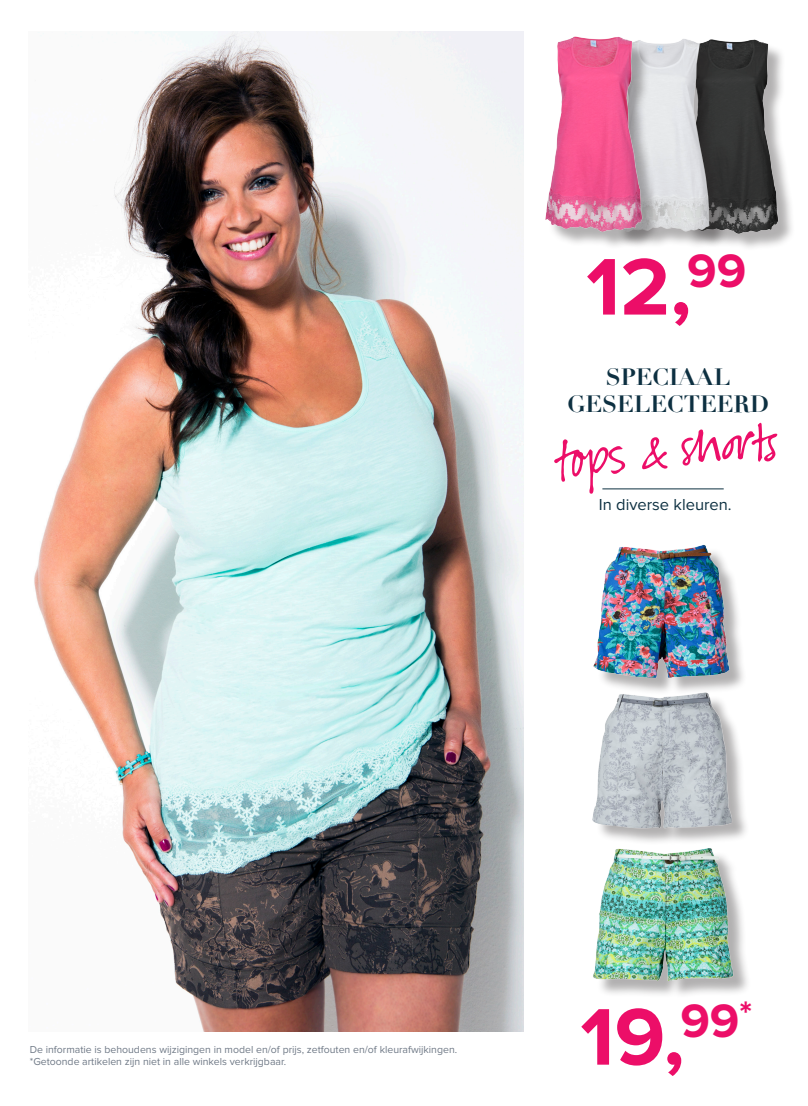
<style>
.page{position:relative;width:808px;height:1106px;background:#fff}
.page>*{position:absolute;margin:0;border:0;box-sizing:border-box;transform-origin:0 0}
.t1{font:700 83.1px "Proxima Nova";color:#ec0e68}
.t2{font:66.9px "Suomi Hand Script";color:#ec0e68}
.t3{font:700 23.1px/27.8px "Didot";color:#0d3041;text-align:center}
.t4{font:16.5px "Proxima Nova";color:#0d3041}
.t5{font:10.5px "Proxima Nova";color:#707a87}
</style>
<div class="page">
<div style="left:685px;top:43px;width:110px;height:208px;background:#231f20;opacity:.35"></div>
<img style="left:714px;top:39px;width:68px;height:198px">
<img style="left:34px;top:32px;width:489px;height:999px">
<div style="left:597px;top:547px;width:150px;height:148px;background:#231f20;opacity:.35"></div>
<img style="left:593px;top:545px;width:143px;height:140px">
<div style="left:597px;top:850px;width:154px;height:148px;background:#231f20;opacity:.35"></div>
<img style="left:593px;top:848px;width:145px;height:136px">
<div style="left:596px;top:695px;width:154px;height:151px;background:#231f20;opacity:.35"></div>
<img style="left:592px;top:690px;width:146px;height:145px">
<div style="left:617px;top:41px;width:110px;height:208px;background:#231f20;opacity:.35"></div>
<img style="left:660px;top:39px;width:54px;height:197px">
<div style="left:549px;top:40px;width:111px;height:210px;background:#231f20;opacity:.35"></div>
<img style="left:545px;top:36px;width:101px;height:199px">
<hr style="left:602px;top:488px;width:122px;height:1px;background:#0d3041">
<p class="t1" style="left:586px;top:249px;width:162px">12,<sup>99</sup></p>
<p class="t3" style="left:567px;top:363px;width:203px">SPECIAAL<br>GESELECTEERD</p>
<p class="t2" style="left:551px;top:425px;width:220px;rotate:-5deg">tops &amp; shorts</p>
<p class="t4" style="left:599px;top:497px;width:134px">In diverse kleuren.</p>
<p class="t5" style="left:30px;top:1044px;width:429px">De informatie is behoudens wijzigingen in model en/of prijs, zetfouten en/of kleurafwijkingen.</p>
<p class="t5" style="left:30px;top:1056px;width:258px">*Getoonde artikelen zijn niet in alle winkels verkrijgbaar.</p>
<p class="t1" style="left:580px;top:999px;width:173px">19,<sup>99</sup><sup>*</sup></p>
</div>
